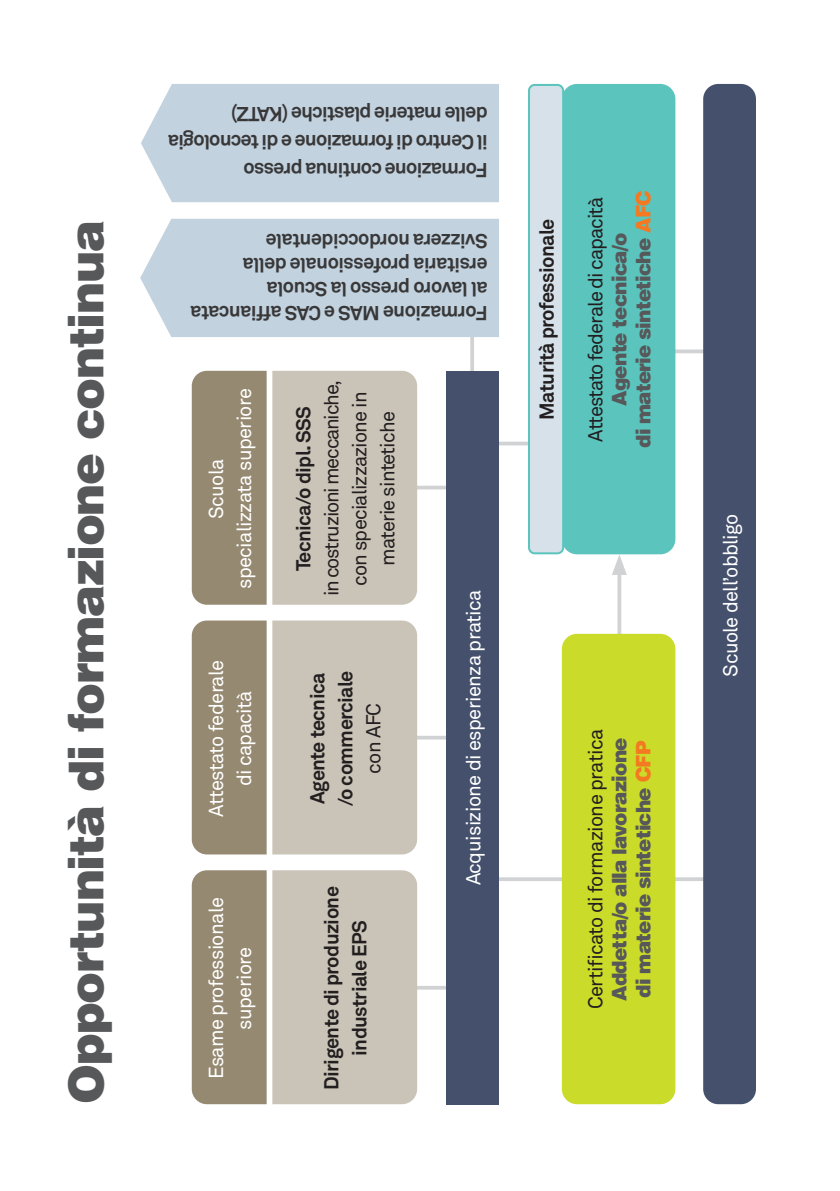
<style>
.page{position:relative;width:840px;height:1191px;background:#fff}
.page>*{position:absolute;margin:0;border:0;box-sizing:border-box;transform-origin:0 0}
.t1{font:900 48px "Helvetica";letter-spacing:-.03em;color:#57585a}
.t2{font:700 20px/24px "Akkurat Pro";letter-spacing:-.04em;color:#383839}
.t3{font:20px/28px "Akkurat Pro";letter-spacing:-.03em;color:#fff;text-align:center}
.t4{font:20px/28px "Akkurat Pro";letter-spacing:-.04em;color:#231f20;text-align:center}
.t5{font:700 20px/28px "Akkurat Pro";letter-spacing:-.03em;color:#231f20;text-align:center}
.t6{font:900 20px/24px "Helvetica";letter-spacing:-.04em;color:#57585a;text-align:center}
.s1{color:#f47921}
</style>
<div class="page">
<svg style="left:675px;top:877px;width:27px;height:4px"></svg>
<svg style="left:499px;top:877px;width:62px;height:4px"></svg>
<hr style="left:367px;top:986px;width:85px;height:3px;background:#d1d2d4">
<hr style="left:367px;top:736px;width:85px;height:3px;background:#d1d2d4">
<hr style="left:367px;top:486px;width:85px;height:3px;background:#d1d2d4">
<hr style="left:488px;top:442px;width:85px;height:3px;background:#d1d2d4">
<svg style="left:617px;top:575px;width:4px;height:59px"></svg>
<svg style="left:611px;top:554px;width:15px;height:21px"></svg>
<svg style="left:470px;top:337px;width:4px;height:34px"></svg>
<svg style="left:675px;top:349px;width:27px;height:4px"></svg>
<div style="left:192px;top:870px;width:74px;height:234px;background:#958971"></div>
<div style="left:192px;top:620px;width:74px;height:234px;background:#958971"></div>
<div style="left:192px;top:371px;width:74px;height:234px;background:#958971"></div>
<div style="left:272px;top:870px;width:145px;height:234px;background:#cac4b8"></div>
<div style="left:272px;top:371px;width:145px;height:234px;background:#cac4b8"></div>
<div style="left:561px;top:84px;width:114px;height:470px;background:#5ac4bd;border-radius:15px"></div>
<div style="left:561px;top:634px;width:114px;height:470px;background:#cadb2a;border-radius:15px"></div>
<div style="left:702px;top:84px;width:53px;height:1020px;background:#45516c;border-radius:15px"></div>
<div style="left:528px;top:85px;width:35px;height:468px;background:#d6e1ea;border-radius:6px"></div>
<div style="left:527px;top:84px;width:37px;height:470px;border:2px solid #5ac4bd;border-radius:6px"></div>
<div style="left:141px;top:84px;width:357px;height:118px;background:#c3d2df"></div>
<div style="left:140px;top:219px;width:358px;height:118px;background:#c3d2df"></div>
<div style="left:446px;top:371px;width:53px;height:733px;background:#45516c"></div>
<div style="left:272px;top:620px;width:145px;height:234px;background:#cac4b8"></div>
<h1 class="t1" style="left:55px;top:1104px;width:885px;rotate:-90deg">Opportunità di formazione continua</h1>
<p class="t2" style="left:487px;top:184px;width:321px;line-height:28px;rotate:-180deg">Formazione continua presso<br>il Centro di formazione e di tecnologia delle materie plastiche (KATZ)</p>
<p class="t2" style="left:487px;top:325px;width:298px;rotate:-180deg">Formazione MAS e CAS affiancata al lavoro presso la Scuola ersitaria professionale della<br>Svizzera nordoccidentale</p>
<p class="t3" style="left:202px;top:589px;width:203px;rotate:-90deg">Scuola<br>specializzata superiore</p>
<p class="t3" style="left:202px;top:817px;width:159px;rotate:-90deg">Attestato federale di capacità</p>
<p class="t3" style="left:202px;top:1079px;width:184px;rotate:-90deg">Esame professionale superiore</p>
<p class="t5" style="left:289px;top:571px;width:167px;rotate:-90deg">Tecnica/o dipl. SSS</p>
<p class="t4" style="left:318px;top:596px;width:218px;rotate:-90deg">in costruzioni meccaniche, con specializzazione in materie sintetiche</p>
<p class="t5" style="left:303px;top:806px;width:137px;text-align:left;rotate:-90deg">Agente tecnica /o commerciale</p>
<p class="t4" style="left:360px;top:774px;width:73px;rotate:-90deg">con AFC</p>
<p class="t5" style="left:317px;top:1090px;width:205px;rotate:-90deg">Dirigente di produzione industriale EPS</p>
<p class="t3" style="left:460px;top:885px;width:297px;rotate:-90deg">Acquisizione di esperienza pratica</p>
<p class="t5" style="left:533px;top:419px;width:202px;rotate:-90deg">Maturità professionale</p>
<p class="t4" style="left:581px;top:442px;width:246px;rotate:-90deg">Attestato federale di capacità</p>
<p class="t6" style="left:606px;top:448px;width:259px;rotate:-90deg">Agente tecnica/o<br>di materie sintetiche <span class="s1">AFC</span></p>
<p class="t4" style="left:581px;top:1009px;width:281px;rotate:-90deg">Certificato di formazione pratica</p>
<p class="t6" style="left:606px;top:1000px;width:265px;text-align:left;rotate:-90deg">Addetta/o alla lavorazione di materie sintetiche <span class="s1">CFP</span></p>
<p class="t3" style="left:716px;top:676px;width:165px;rotate:-90deg">Scuole dell’obbligo</p>
</div>
